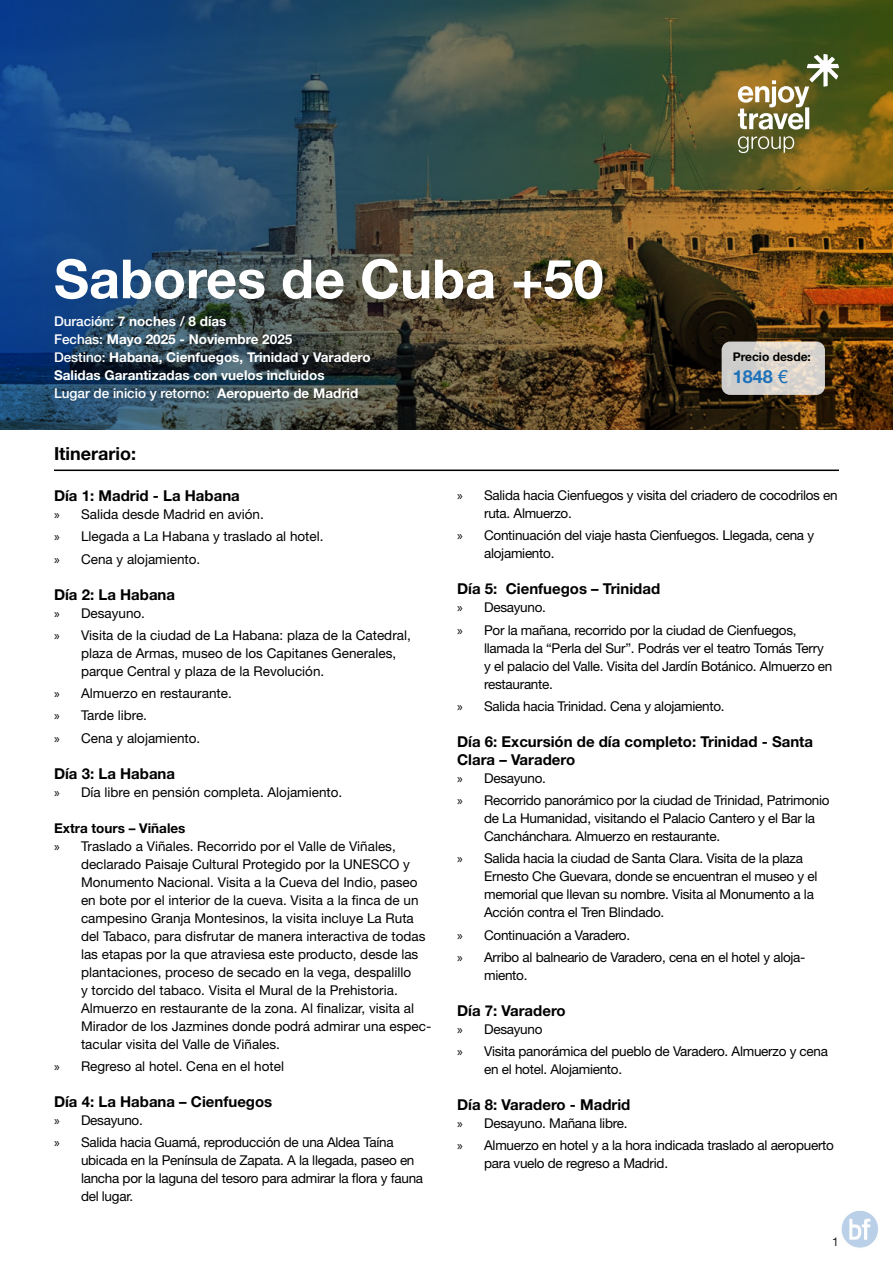
<style>
.page{position:relative;width:893px;height:1263px;background:#fff}
.page>*{position:absolute;margin:0;border:0;box-sizing:border-box;transform-origin:0 0}
.t1{font:700 54px "Helvetica Neue LT Std";color:#fff}
.t2{font:700 18px "Helvetica Neue LT Std";color:#000}
.t3{font:700 18px "Helvetica Neue LT Std";color:#1d71b8}
.t4{font:700 15px/18px "Helvetica Neue LT Std";color:#000}
.t5{font:13.5px/18px "Helvetica Neue LT Std";letter-spacing:-.02em;color:#000}
.t6{font:13.5px/22.2px "Helvetica Neue LT Std";color:#000}
.t7{font:700 13.5px/18px "Helvetica Neue LT Std";color:#fff}
.t8{font:700 13.5px "Helvetica Neue LT Std";color:#000}
.t9{font:700 12px "Helvetica Neue LT Std";color:#000}
.t10{font:12px "Helvetica Neue LT Std";color:#000}
.s1{font-weight:500}
.s2{font-weight:400}
.s3{font-family:"Myriad Pro"}
</style>
<div class="page">
<img style="left:0;top:0;width:892px;height:429px">
<hr style="left:54px;top:469px;width:785px;height:2px;background:#000">
<svg style="left:738px;top:136px;width:56px;height:17px"></svg>
<svg style="left:738px;top:54px;width:101px;height:76px"></svg>
<svg style="left:722px;top:342px;width:103px;height:53px;background:#d7d2cd"></svg>
<img style="left:841px;top:1210px;width:37px;height:38px">
<h1 class="t1" style="left:54px;top:246px;width:551px">Sabores de Cuba +50</h1>
<p class="t7" style="left:54px;top:312px;width:318px"><span class="s1">Duración:</span> 7 noches / 8 días<br><span class="s1">Fechas:</span> Mayo 2025 - Noviembre 2025<br><span class="s1">Destino:</span> Habana, Cienfuegos, Trinidad y Varadero Salidas Garantizadas con vuelos incluidos<br><span class="s1">Lugar de inicio y retorno:</span> Aeropuerto de Madrid</p>
<h2 class="t2" style="left:54px;top:442px;width:84px">Itinerario:</h2>
<p class="t9" style="left:733px;top:350px;width:80px">Precio desde:</p>
<h2 class="t3" style="left:733px;top:365px;width:57px">1848 <span class="s2">€</span></h2>
<p class="t4" style="left:54px;top:486px;width:187px">Día 1: Madrid - La Habana</p>
<p class="t6" style="left:54px;top:503px;width:271px"><span class="s3">»</span> Salida desde Madrid en avión.<br><span class="s3">»</span> Llegada a La Habana y traslado al hotel. <span class="s3">»</span> Cena y alojamiento.</p>
<p class="t4" style="left:54px;top:585px;width:123px">Día 2: La Habana</p>
<p class="t6" style="left:54px;top:602px;width:358px"><span class="s3">»</span> Desayuno.<br><span class="s3">»</span> Visita de la ciudad de La Habana: plaza de la Catedral,</p>
<p class="t6" style="left:81px;top:644px;width:317px;line-height:18px">plaza de Armas, museo de los Capitanes Generales, parque Central y plaza de la Revolución.</p>
<p class="t6" style="left:54px;top:682px;width:179px"><span class="s3">»</span> Almuerzo en restaurante. <span class="s3">»</span> Tarde libre.<br><span class="s3">»</span> Cena y alojamiento.</p>
<p class="t4" style="left:54px;top:764px;width:123px">Día 3: La Habana</p>
<p class="t6" style="left:54px;top:781px;width:290px"><span class="s3">»</span> Día libre en pensión completa. Alojamiento.</p>
<p class="t8" style="left:54px;top:820px;width:133px">Extra tours – Viñales</p>
<p class="t6" style="left:54px;top:835px;width:343px"><span class="s3">»</span> Traslado a Viñales. Recorrido por el Valle de Viñales,</p>
<p class="t6" style="left:81px;top:853px;width:331px">declarado Paisaje Cultural Protegido por la UNESCO y</p>
<p class="t6" style="left:81px;top:871px;width:338px">Monumento Nacional. Visita a la Cueva del Indio, paseo</p>
<p class="t6" style="left:81px;top:889px;width:339px">en bote por el interior de la cueva. Visita a la finca de un</p>
<p class="t6" style="left:81px;top:907px;width:334px">campesino Granja Montesinos, la visita incluye La Ruta</p>
<p class="t6" style="left:81px;top:925px;width:346px">del Tabaco, para disfrutar de manera interactiva de todas</p>
<p class="t6" style="left:81px;top:943px;width:339px">las etapas por la que atraviesa este producto, desde las</p>
<p class="t6" style="left:81px;top:961px;width:332px">plantaciones, proceso de secado en la vega, despalillo</p>
<p class="t6" style="left:81px;top:979px;width:318px">y torcido del tabaco. Visita el Mural de la Prehistoria.</p>
<p class="t6" style="left:81px;top:997px;width:334px">Almuerzo en restaurante de la zona. Al finalizar, visita al</p>
<p class="t6" style="left:81px;top:1015px;width:352px">Mirador de los Jazmines donde podrá admirar una espec-</p>
<p class="t6" style="left:81px;top:1033px;width:201px">tacular visita del Valle de Viñales.</p>
<p class="t6" style="left:54px;top:1055px;width:232px"><span class="s3">»</span> Regreso al hotel. Cena en el hotel</p>
<p class="t4" style="left:54px;top:1092px;width:220px">Día 4: La Habana – Cienfuegos</p>
<p class="t5" style="left:54px;top:1109px;width:341px;line-height:22.2px"><span class="s3">»</span> Desayuno.<br><span class="s3">»</span> Salida hacia Guamá, reproducción de una Aldea Taína</p>
<p class="t5" style="left:81px;top:1151px;width:344px">ubicada en la Península de Zapata. A la llegada, paseo en lancha por la laguna del tesoro para admirar la flora y fauna del lugar.</p>
<p class="t5" style="left:484px;top:486px;width:355px;text-indent:-27px"><span class="s3">»</span> Salida hacia Cienfuegos y visita del criadero de cocodrilos en ruta. Almuerzo.</p>
<p class="t5" style="left:484px;top:526px;width:331px;text-indent:-27px"><span class="s3">»</span> Continuación del viaje hasta Cienfuegos. Llegada, cena y alojamiento.</p>
<p class="t4" style="left:457px;top:580px;width:205px">Día 5: Cienfuegos – Trinidad</p>
<p class="t5" style="left:457px;top:596px;width:341px;line-height:22.2px"><span class="s3">»</span> Desayuno.<br><span class="s3">»</span> Por la mañana, recorrido por la ciudad de Cienfuegos,</p>
<p class="t5" style="left:484px;top:639px;width:350px">llamada la “Perla del Sur”. Podrás ver el teatro Tomás Terry y el palacio del Valle. Visita del Jardín Botánico. Almuerzo en restaurante.</p>
<p class="t5" style="left:457px;top:697px;width:269px"><span class="s3">»</span> Salida hacia Trinidad. Cena y alojamiento.</p>
<p class="t4" style="left:457px;top:732px;width:358px">Día 6: Excursión de día completo: Trinidad - Santa<br>Clara – Varadero</p>
<p class="t5" style="left:457px;top:767px;width:374px;line-height:22.2px"><span class="s3">»</span> Desayuno.<br><span class="s3">»</span> Recorrido panorámico por la ciudad de Trinidad, Patrimonio</p>
<p class="t5" style="left:484px;top:809px;width:332px">de La Humanidad, visitando el Palacio Cantero y el Bar la<br>Canchánchara. Almuerzo en restaurante.</p>
<p class="t5" style="left:484px;top:849px;width:335px;text-indent:-27px"><span class="s3">»</span> Salida hacia la ciudad de Santa Clara. Visita de la plaza Ernesto Che Guevara, donde se encuentran el museo y el memorial que llevan su nombre. Visita al Monumento a la Acción contra el Tren Blindado.</p>
<p class="t5" style="left:457px;top:923px;width:350px;line-height:22.2px"><span class="s3">»</span> Continuación a Varadero.<br><span class="s3">»</span> Arribo al balneario de Varadero, cena en el hotel y aloja-</p>
<p class="t5" style="left:484px;top:966px;width:45px">miento.</p>
<p class="t4" style="left:457px;top:1001px;width:110px">Día 7: Varadero</p>
<p class="t5" style="left:457px;top:1018px;width:372px;line-height:22.2px"><span class="s3">»</span> Desayuno<br><span class="s3">»</span> Visita panorámica del pueblo de Varadero. Almuerzo y cena</p>
<p class="t5" style="left:484px;top:1060px;width:140px">en el hotel. Alojamiento.</p>
<p class="t4" style="left:457px;top:1095px;width:175px">Día 8: Varadero - Madrid</p>
<p class="t5" style="left:457px;top:1112px;width:378px;line-height:22.2px"><span class="s3">»</span> Desayuno. Mañana libre.<br><span class="s3">»</span> Almuerzo en hotel y a la hora indicada traslado al aeropuerto</p>
<p class="t5" style="left:484px;top:1154px;width:185px">para vuelo de regreso a Madrid.</p>
<p class="t10" style="left:832px;top:1234px;width:8px">1</p>
</div>
